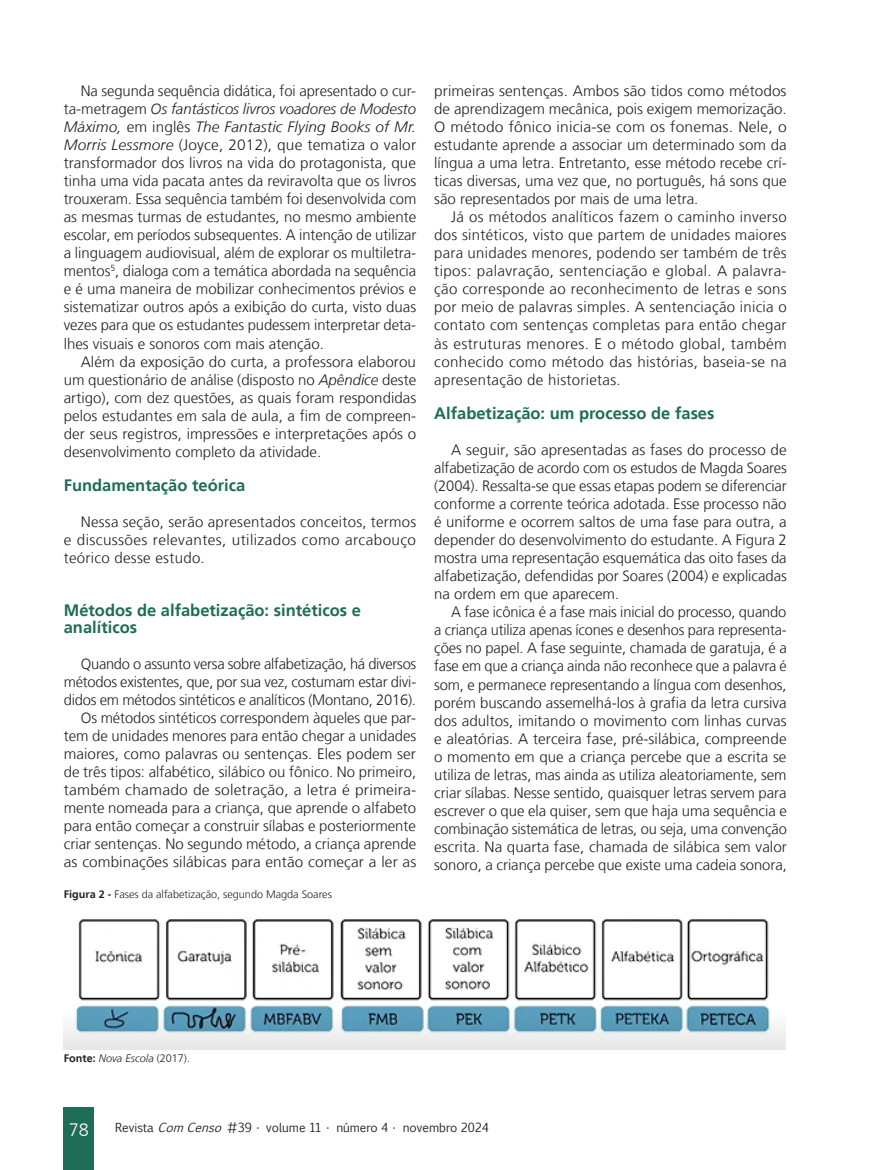
<style>
.page{position:relative;width:893px;height:1170px;background:#fff}
.page>*{position:absolute;margin:0;border:0;box-sizing:border-box;transform-origin:0 0}
.t1{font:300 18px "Frutiger LT";color:#fff}
.Subtítulo_VERDE_ARTI{font:700 16.5px/16.8px "Frutiger LT";color:#1e6d56}
.Miolo__10{font:300 15px/18px "Frutiger LT";color:#231f20;text-align:justify}
.t2{font:12px "Euphemia CAS";color:#231f20}
.Legendas{font:300 10.8px "Frutiger LT";color:#231f20}
.Legendas-2{font:italic 300 10.8px "Frutiger LT";color:#231f20}
.s1{font-style:italic}
.s2{font-weight:700}
.s3{font-weight:700;font-style:normal}
.s4{font-style:normal}
</style>
<div class="page">
<div style="left:64px;top:1107px;width:30px;height:62px;background:#1e6d56"></div>
<img style="left:64px;top:919px;width:721px;height:130px">
<p class="Miolo__10" style="left:64px;top:82px;width:354px;text-indent:17px">Na segunda sequência didática, foi apresentado o cur&shy;ta-metragem <span class="s1">Os fantásticos livros voadores de Modesto Máximo,</span> em inglês <span class="s1">The Fantastic Flying Books of Mr.<br>Morris Lessmore</span> (Joyce, 2012), que tematiza o valor transformador dos livros na vida do protagonista, que tinha uma vida pacata antes da reviravolta que os livros trouxeram. Essa sequência também foi desenvolvida com as mesmas turmas de estudantes, no mesmo ambiente escolar, em períodos subsequentes. A intenção de utilizar a linguagem audiovisual, além de explorar os multiletra&shy;mentos<sup>5</sup>, dialoga com a temática abordada na sequência e é uma maneira de mobilizar conhecimentos prévios e sistematizar outros após a exibição do curta, visto duas vezes para que os estudantes pudessem interpretar deta&shy;lhes visuais e sonoros com mais atenção.</p>
<p class="Miolo__10" style="left:64px;top:352px;width:354px;text-indent:17px">Além da exposição do curta, a professora elaborou um questionário de análise (disposto no <span class="s1">Apêndice</span> deste artigo), com dez questões, as quais foram respondidas pelos estudantes em sala de aula, a fim de compreen&shy;der seus registros, impressões e interpretações após o desenvolvimento completo da atividade.</p>
<p class="Subtítulo_VERDE_ARTI" style="left:64px;top:477px;width:183px">Fundamentação teórica</p>
<p class="Miolo__10" style="left:64px;top:513px;width:354px;text-indent:17px">Nessa seção, serão apresentados conceitos, termos e discussões relevantes, utilizados como arcabouço teórico desse estudo.</p>
<p class="Subtítulo_VERDE_ARTI" style="left:64px;top:602px;width:299px">Métodos de alfabetização: sintéticos e analíticos</p>
<p class="Miolo__10" style="left:64px;top:655px;width:354px;text-indent:17px">Quando o assunto versa sobre alfabetização, há diversos métodos existentes, que, por sua vez, costumam estar divi&shy;didos em métodos sintéticos e analíticos (Montano, 2016).</p>
<p class="Miolo__10" style="left:64px;top:709px;width:354px;text-indent:17px">Os métodos sintéticos correspondem àqueles que par&shy;tem de unidades menores para então chegar a unidades maiores, como palavras ou sentenças. Eles podem ser de três tipos: alfabético, silábico ou fônico. No primeiro, também chamado de soletração, a letra é primeira&shy;mente nomeada para a criança, que aprende o alfabeto para então começar a construir sílabas e posteriormente criar sentenças. No segundo método, a criança aprende as combinações silábicas para então começar a ler as</p>
<p class="Legendas" style="left:64px;top:888px;width:270px"><span class="s2">Figura 2 -</span> Fases da alfabetização, segundo Magda Soares</p>
<p class="Miolo__10" style="left:434px;top:82px;width:354px">primeiras sentenças. Ambos são tidos como métodos de aprendizagem mecânica, pois exigem memorização.<br>O método fônico inicia-se com os fonemas. Nele, o estudante aprende a associar um determinado som da língua a uma letra. Entretanto, esse método recebe crí&shy;ticas diversas, uma vez que, no português, há sons que são representados por mais de uma letra.</p>
<p class="Miolo__10" style="left:434px;top:208px;width:354px;text-indent:17px">Já os métodos analíticos fazem o caminho inverso dos sintéticos, visto que partem de unidades maiores para unidades menores, podendo ser também de três tipos: palavração, sentenciação e global. A palavra&shy;ção corresponde ao reconhecimento de letras e sons por meio de palavras simples. A sentenciação inicia o contato com sentenças completas para então chegar às estruturas menores. E o método global, também conhecido como método das histórias, baseia-se na apresentação de historietas.</p>
<p class="Subtítulo_VERDE_ARTI" style="left:434px;top:405px;width:282px">Alfabetização: um processo de fases</p>
<p class="Miolo__10" style="left:434px;top:441px;width:354px;text-indent:17px">A seguir, são apresentadas as fases do processo de alfabetização de acordo com os estudos de Magda Soares (2004). Ressalta-se que essas etapas podem se diferenciar conforme a corrente teórica adotada. Esse processo não é uniforme e ocorrem saltos de uma fase para outra, a depender do desenvolvimento do estudante. A Figura 2 mostra uma representação esquemática das oito fases da alfabetização, defendidas por Soares (2004) e explicadas na ordem em que aparecem.</p>
<p class="Miolo__10" style="left:434px;top:603px;width:354px;text-indent:17px">A fase icônica é a fase mais inicial do processo, quando a criança utiliza apenas ícones e desenhos para representa&shy;ções no papel. A fase seguinte, chamada de garatuja, é a fase em que a criança ainda não reconhece que a palavra é som, e permanece representando a língua com desenhos, porém buscando assemelhá-los à grafia da letra cursiva dos adultos, imitando o movimento com linhas curvas e aleatórias. A terceira fase, pré-silábica, compreende o momento em que a criança percebe que a escrita se utiliza de letras, mas ainda as utiliza aleatoriamente, sem criar sílabas. Nesse sentido, quaisquer letras servem para escrever o que ela quiser, sem que haja uma sequência e combinação sistemática de letras, ou seja, uma convenção escrita. Na quarta fase, chamada de silábica sem valor sonoro, a criança percebe que existe uma cadeia sonora,</p>
<p class="Legendas-2" style="left:64px;top:1052px;width:128px"><span class="s3">Fonte:</span> Nova Escola <span class="s4">(2017).</span></p>
<p class="t1" style="left:69px;top:1119px;width:22px">78</p>
<p class="t2" style="left:115px;top:1119px;width:375px">Revista <span class="s1">ComCenso</span> #39 • volume 11 • número 4 • novembro 2024</p>
</div>
